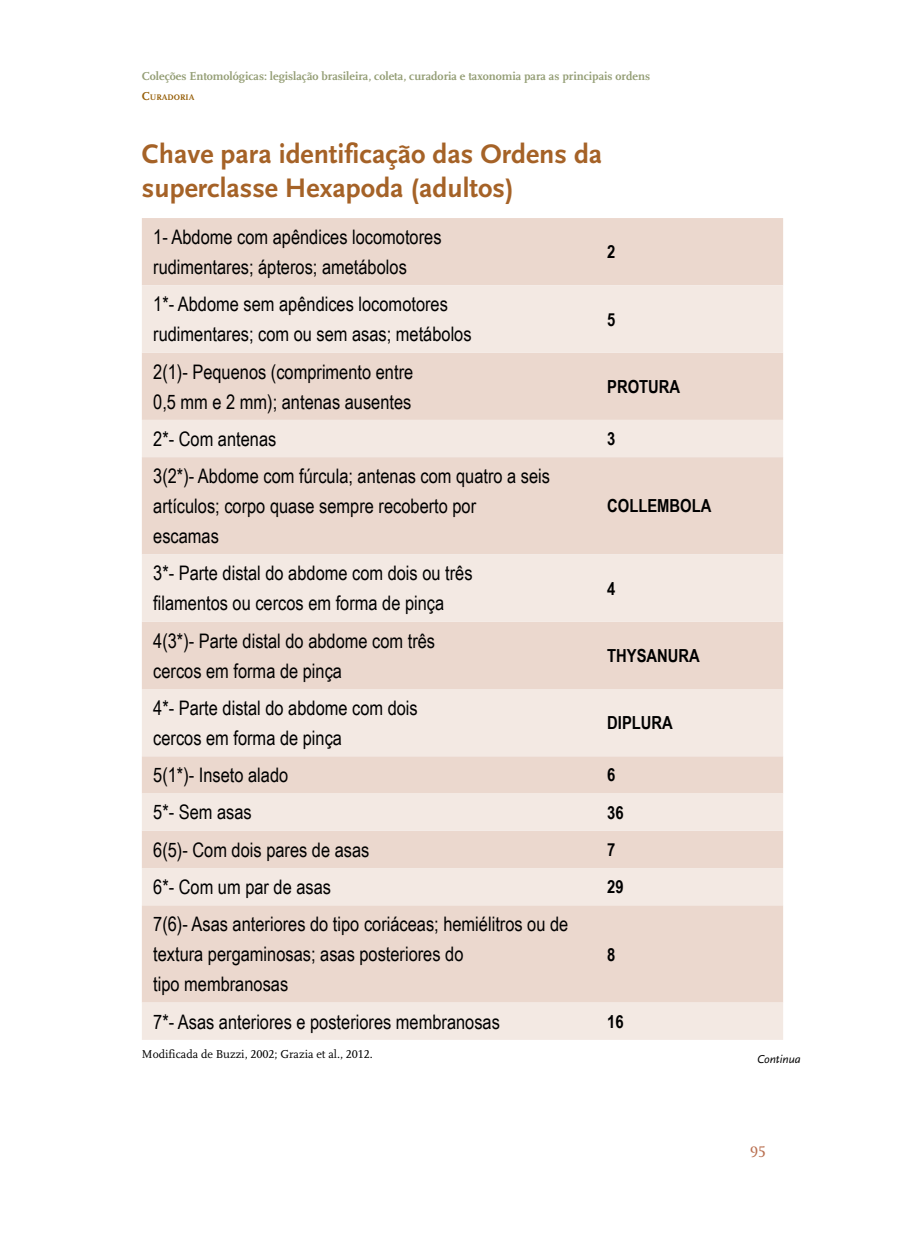
<style>
.page{position:relative;width:908px;height:1248px;background:#fff}
.page>*{position:absolute;margin:0;border:0;box-sizing:border-box;transform-origin:0 0}
.t1{font:28px/33.6px "Scala Sans Bold LF";color:#a56227}
.t2{font:20px/30px "Arial Narrow";color:#000}
.t3{font:700 18px "Arial Narrow";color:#000}
.t4{font:16px "Scala Regular Lf";color:#ba7152}
.t5{font:700 12px "Scala";color:#939d74}
.t6{font:12px "Scala Regular Lf";color:#000}
.t7{font:italic 12px "Scala Sans";color:#000}
.t8{font:700 8.4px "Scala";color:#955d06}
.s1{font-size:12px}
</style>
<div class="page">
<div style="left:142px;top:218px;width:640px;height:67px;background:#ebd8ce"></div>
<svg style="left:142px;top:285px;width:640px;height:754px;background:#eedfd7"></svg>
<p class="t5" style="left:142px;top:69px;width:509px">Coleções Entomológicas: legislação brasileira, coleta, curadoria e taxonomia para as principais ordens</p>
<p class="t8" style="left:142px;top:92px;width:54px"><span class="s1">C</span>URADORIA</p>
<h1 class="t1" style="left:142px;top:138px;width:461px">Chave para identificação das Ordens da superclasse Hexapoda (adultos)</h1>
<p class="t2" style="left:153px;top:221px;width:290px">1‑ Abdome com apêndices locomotores rudimentares; ápteros; ametábolos</p>
<p class="t3" style="left:607px;top:238px;width:10px">2</p>
<p class="t2" style="left:153px;top:288px;width:320px">1*‑ Abdome sem apêndices locomotores rudimentares; com ou sem asas; metábolos</p>
<p class="t2" style="left:153px;top:356px;width:261px">2(1)‑ Pequenos (comprimento entre<br>0,5 mm e 2 mm); antenas ausentes</p>
<p class="t3" style="left:607px;top:305px;width:10px">5</p>
<p class="t3" style="left:607px;top:373px;width:74px">PROTURA</p>
<p class="t2" style="left:153px;top:423px;width:125px">2*‑ Com antenas</p>
<p class="t3" style="left:607px;top:425px;width:10px">3</p>
<p class="t2" style="left:153px;top:460px;width:398px">3(2*)‑ Abdome com fúrcula; antenas com quatro a seis artículos; corpo quase sempre recoberto por<br>escamas</p>
<p class="t3" style="left:607px;top:492px;width:106px">COLLEMBOLA</p>
<p class="t2" style="left:153px;top:557px;width:321px">3*‑ Parte distal do abdome com dois ou três filamentos ou cercos em forma de pinça</p>
<p class="t2" style="left:153px;top:624px;width:283px">4(3*)‑ Parte distal do abdome com três cercos em forma de pinça</p>
<p class="t2" style="left:153px;top:692px;width:266px">4*‑ Parte distal do abdome com dois cercos em forma de pinça</p>
<p class="t3" style="left:607px;top:574px;width:10px">4</p>
<p class="t3" style="left:607px;top:642px;width:94px">THYSANURA</p>
<p class="t3" style="left:607px;top:709px;width:67px">DIPLURA</p>
<p class="t2" style="left:153px;top:759px;width:136px">5(1*)‑ Inseto alado</p>
<p class="t3" style="left:607px;top:761px;width:10px">6</p>
<p class="t2" style="left:153px;top:796px;width:100px">5*‑ Sem asas</p>
<p class="t3" style="left:607px;top:798px;width:18px">36</p>
<p class="t2" style="left:153px;top:833px;width:218px">6(5)‑ Com dois pares de asas</p>
<p class="t3" style="left:607px;top:836px;width:10px">7</p>
<p class="t2" style="left:153px;top:871px;width:179px">6*‑ Com um par de asas</p>
<p class="t3" style="left:607px;top:873px;width:18px">29</p>
<p class="t2" style="left:153px;top:908px;width:416px">7(6)‑ Asas anteriores do tipo coriáceas; hemiélitros ou de textura pergaminosas; asas posteriores do<br>tipo membranosas</p>
<p class="t3" style="left:607px;top:940px;width:10px">8</p>
<p class="t2" style="left:153px;top:1005px;width:348px">7*‑ Asas anteriores e posteriores membranosas</p>
<p class="t3" style="left:607px;top:1007px;width:18px">16</p>
<p class="t6" style="left:142px;top:1047px;width:232px">Modificada de Buzzi, 2002; Grazia et al., 2012.</p>
<p class="t7" style="left:756px;top:1052px;width:45px">Continua</p>
<p class="t4" style="left:749px;top:1142px;width:17px">95</p>
</div>
